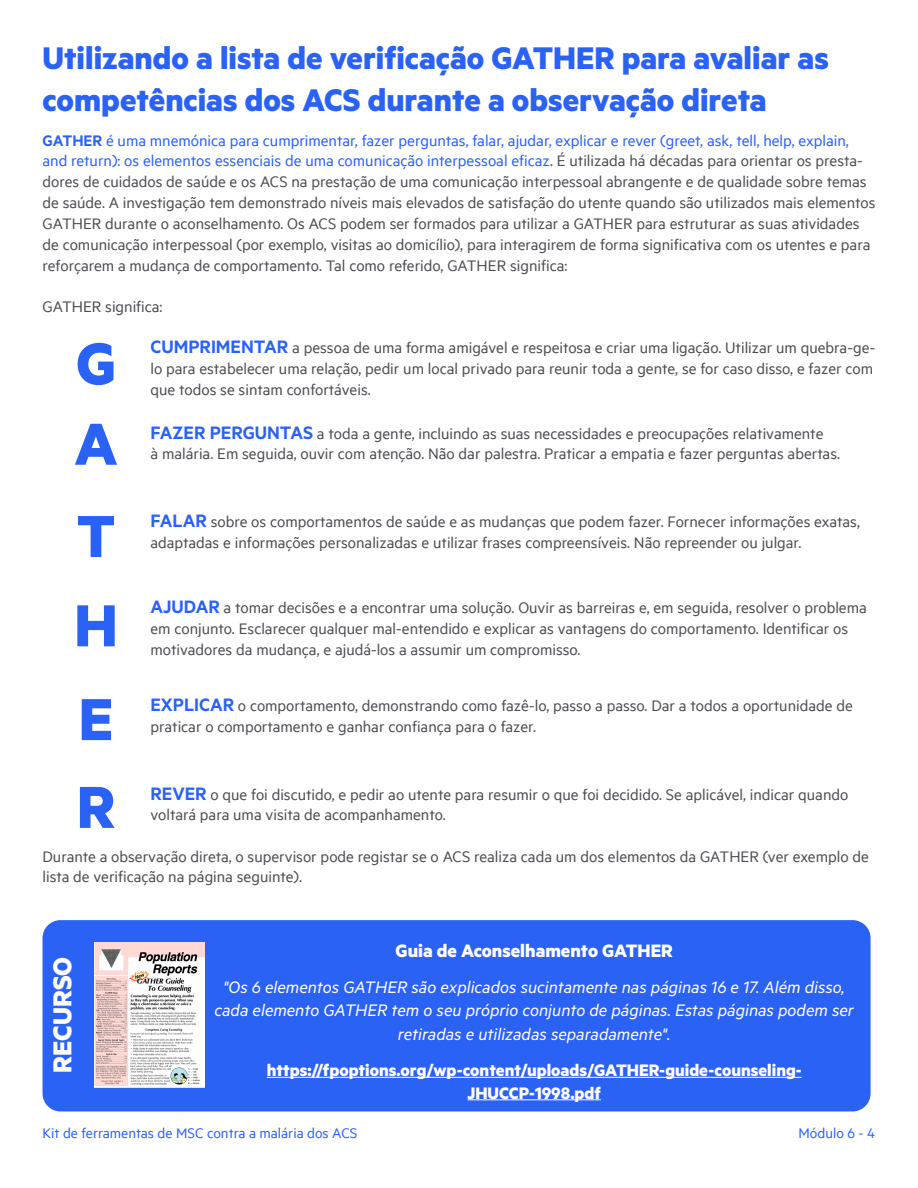
<style>
.page{position:relative;width:918px;height:1188px;background:#fff}
.page>*{position:absolute;margin:0;border:0;box-sizing:border-box;transform-origin:0 0}
.Base_text{font:700 66.75px "Metric";color:#2a62f6}
.Heading{font:700 35.25px/42.3px "Metric";color:#2a62f6}
.Base_text-2{font:700 29.25px "Metric";color:#fff}
.Header_1{font:700 20.25px "Metric";color:#fff}
.Header_1-2{font:italic 18.75px/22.5px "Metric";color:#fff;text-align:center}
.Header_1-3{font:700 18.75px/22.5px "Metric";color:#fff;text-align:center}
.Paragraph{font:17.25px/20.9px "Metric";color:#4d4e53}
.t1{font:15.75px "Metric";color:#2a62f6}
.s1{font-weight:600;color:#2a62f6}
.s2{color:#2a62f6}
.s3{font-weight:600;font-size:20.25px;color:#2a62f6}
</style>
<div class="page">
<div style="left:43px;top:920px;width:828px;height:191px;background:#2a62f6;border-radius:18px"></div>
<img style="left:95px;top:943px;width:109px;height:145px">
<hr style="left:267px;top:1077px;width:535px;height:1px;background:#fff">
<hr style="left:468px;top:1100px;width:133px;height:1px;background:#fff">
<p class="Heading" style="left:43px;top:36px;width:788px">Utilizando a lista de verificação GATHER para avaliar as competências dos ACS durante a observação direta</p>
<p class="Paragraph" style="left:43px;top:129px;width:834px"><span class="s1">GATHER</span> <span class="s2">é uma mnemónica para cumprimentar, fazer perguntas, falar, ajudar, explicar e rever (greet, ask, tell, help, explain, and return): os elementos essenciais de uma comunicação interpessoal eficaz</span>. É utilizada há décadas para orientar os presta&shy;dores de cuidados de saúde e os ACS na prestação de uma comunicação interpessoal abrangente e de qualidade sobre temas de saúde. A investigação tem demonstrado níveis mais elevados de satisfação do utente quando são utilizados mais elementos GATHER durante o aconselhamento. Os ACS podem ser formados para utilizar a GATHER para estruturar as suas atividades de comunicação interpessoal (por exemplo, visitas ao domicílio), para interagirem de forma significativa com os utentes e para reforçarem a mudança de comportamento. Tal como referido, GATHER significa:</p>
<p class="Paragraph" style="left:43px;top:295px;width:122px">GATHER significa:</p>
<p class="Paragraph" style="left:151px;top:337px;width:726px"><span class="s3">CUMPRIMENTAR</span> a pessoa de uma forma amigável e respeitosa e criar uma ligação. Utilizar um quebra-ge&shy;lo para estabelecer uma relação, pedir um local privado para reunir toda a gente, se for caso disso, e fazer com que todos se sintam confortáveis.</p>
<p class="Paragraph" style="left:151px;top:422px;width:691px"><span class="s3">FAZER PERGUNTAS</span> a toda a gente, incluindo as suas necessidades e preocupações relativamente<br>à malária. Em seguida, ouvir com atenção. Não dar palestra. Praticar a empatia e fazer perguntas abertas.</p>
<p class="Base_text" style="left:76px;top:323px;width:41px">G</p>
<p class="Base_text" style="left:74px;top:403px;width:45px">A</p>
<p class="Base_text" style="left:77px;top:495px;width:40px">T</p>
<p class="Base_text" style="left:74px;top:585px;width:45px">H</p>
<p class="Base_text" style="left:79px;top:679px;width:36px">E</p>
<p class="Paragraph" style="left:151px;top:511px;width:711px"><span class="s3">FALAR</span> sobre os comportamentos de saúde e as mudanças que podem fazer. Fornecer informações exatas, adaptadas e informações personalizadas e utilizar frases compreensíveis. Não repreender ou julgar.</p>
<p class="Paragraph" style="left:151px;top:597px;width:718px"><span class="s3">AJUDAR</span> a tomar decisões e a encontrar uma solução. Ouvir as barreiras e, em seguida, resolver o problema em conjunto. Esclarecer qualquer mal-entendido e explicar as vantagens do comportamento. Identificar os motivadores da mudança, e ajudá-los a assumir um compromisso.</p>
<p class="Paragraph" style="left:151px;top:694px;width:704px"><span class="s3">EXPLICAR</span> o comportamento, demonstrando como fazê-lo, passo a passo. Dar a todos a oportunidade de praticar o comportamento e ganhar confiança para o fazer.</p>
<p class="Base_text" style="left:77px;top:766px;width:40px">R</p>
<p class="Paragraph" style="left:151px;top:783px;width:699px"><span class="s3">REVER</span> o que foi discutido, e pedir ao utente para resumir o que foi decidido. Se aplicável, indicar quando voltará para uma visita de acompanhamento.</p>
<p class="Paragraph" style="left:43px;top:845px;width:828px">Durante a observação direta, o supervisor pode registar se o ACS realiza cada um dos elementos da GATHER (ver exemplo de lista de verificação na página seguinte).</p>
<p class="Base_text-2" style="left:44px;top:1073px;width:117px;rotate:-90deg">RECURSO</p>
<p class="Header_1" style="left:396px;top:939px;width:279px">Guia de Aconselhamento GATHER</p>
<p class="Header_1-2" style="left:214px;top:975px;width:641px">"Os 6 elementos GATHER são explicados sucintamente nas páginas 16 e 17. Além disso, cada elemento GATHER tem o seu próprio conjunto de páginas. Estas páginas podem ser</p>
<p class="Header_1-2" style="left:398px;top:1022px;width:274px">retiradas e utilizadas separadamente".</p>
<p class="Header_1-3" style="left:267px;top:1058px;width:536px">https://fpoptions.org/wp-content/uploads/GATHER-guide-counseling-<br>JHUCCP-1998.pdf</p>
<p class="t1" style="left:43px;top:1124px;width:317px">Kit de ferramentas de MSC contra a malária dos ACS</p>
<p class="t1" style="left:799px;top:1124px;width:78px">Módulo 6 - 4</p>
</div>
